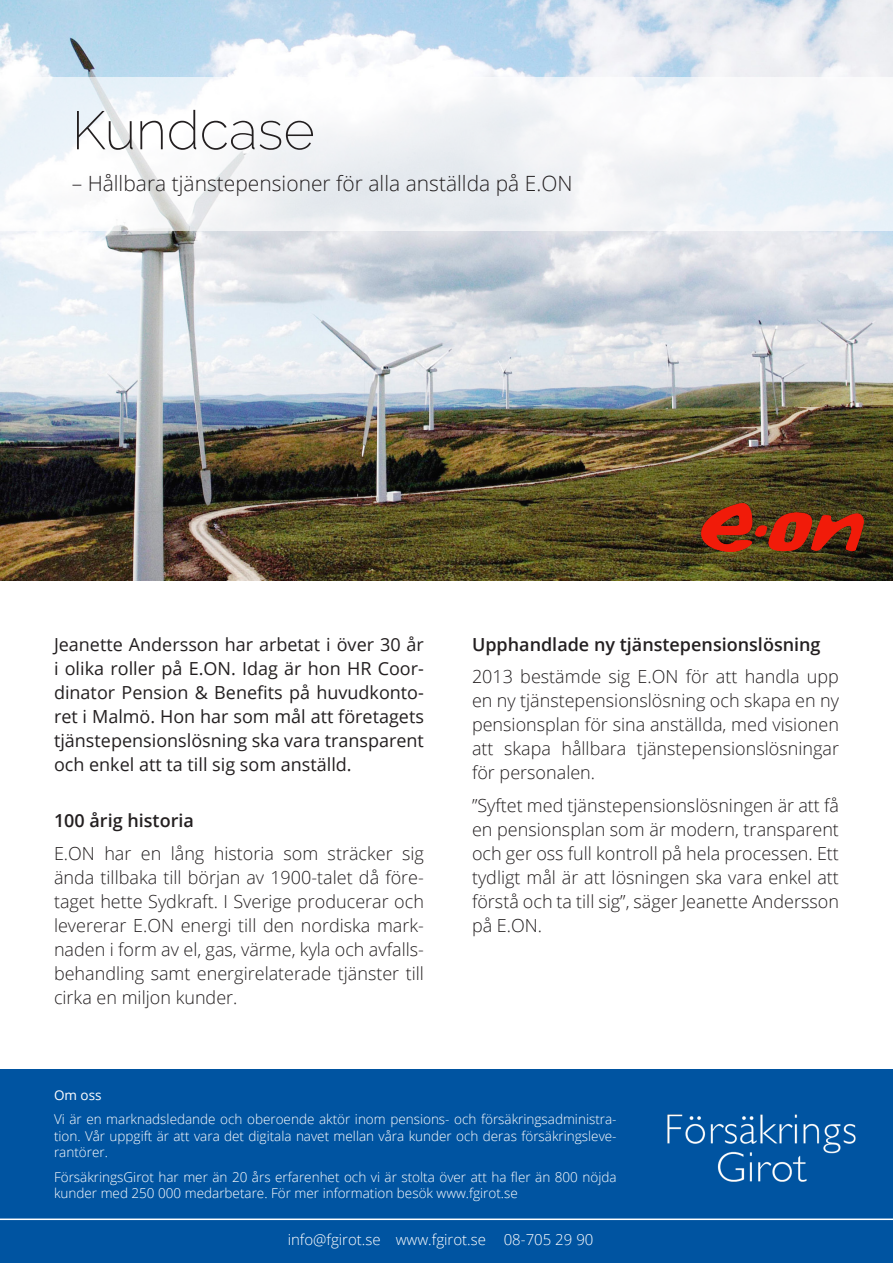
<style>
.page{position:relative;width:893px;height:1263px;background:#fff}
.page>*{position:absolute;margin:0;border:0;box-sizing:border-box;transform-origin:0 0}
.t1{font:200 54px "Raleway";color:#231f20}
.t2{font:300 21px "Open Sans";color:#231f20}
.t3{font:300 18px/24px "Open Sans";color:#231f20;text-align:justify}
.t4{font:18px/24px "Open Sans";color:#231f20;text-align:justify}
.t5{font:600 18px "Open Sans";color:#231f20}
.t6{font:300 15px "Open Sans";color:#fff}
.t7{font:300 13.5px/16.2px "Open Sans";color:#fff;text-align:justify}
.t8{font:13.5px "Open Sans";color:#fff}
</style>
<div class="page">
<img style="left:0;top:0;width:893px;height:580px">
<svg style="left:0;top:77px;width:893px;height:153px;fill:#f3f4f9"></svg>
<div style="left:0;top:1069px;width:893px;height:194px;background:#0054a1"></div>
<img style="left:667px;top:1114px;width:189px;height:68px">
<hr style="left:0;top:1218px;width:893px;height:2px;background:#fff">
<img style="left:702px;top:504px;width:162px;height:47px">
<p class="t1" style="left:72px;top:99px;width:245px">Kundcase</p>
<p class="t2" style="left:72px;top:169px;width:502px">– Hållbara tjänstepensioner för alla anställda på E.ON</p>
<p class="t4" style="left:54px;top:632px;width:371px">Jeanette Andersson har arbetat i över 30 år i olika roller på E.ON. Idag är hon HR Coor&shy;dinator Pension &amp; Benefits på huvudkonto&shy;ret i Malmö. Hon har som mål att företagets tjänstepensionslösning ska vara transparent och enkel att ta till sig som anställd.</p>
<p class="t5" style="left:54px;top:808px;width:141px">100 årig historia</p>
<p class="t3" style="left:54px;top:841px;width:371px">E.ON har en lång historia som sträcker sig ända tillbaka till början av 1900-talet då före&shy;taget hette Sydkraft. I Sverige producerar och levererar E.ON energi till den nordiska mark&shy;naden i form av el, gas, värme, kyla och avfalls&shy;behandling samt energirelaterade tjänster till cirka en miljon kunder.</p>
<p class="t5" style="left:472px;top:632px;width:350px">Upphandlade ny tjänstepensionslösning</p>
<p class="t3" style="left:472px;top:664px;width:369px">2013 bestämde sig E.ON för att handla upp en ny tjänstepensionslösning och skapa en ny pensionsplan för sina anställda, med visionen att skapa hållbara tjänstepensionslösningar för personalen.</p>
<p class="t3" style="left:472px;top:793px;width:368px">”Syftet med tjänstepensionslösningen är att få en pensionsplan som är modern, transparent och ger oss full kontroll på hela processen. Ett tydligt mål är att lösningen ska vara enkel att förstå och ta till sig”, säger Jeanette Andersson på E.ON.</p>
<p class="t8" style="left:54px;top:1085px;width:49px">Om oss</p>
<p class="t7" style="left:54px;top:1111px;width:564px">Vi är en marknadsledande och oberoende aktör inom pensions- och försäkringsadministra&shy;tion. Vår uppgift är att vara det digitala navet mellan våra kunder och deras försäkringsleve&shy;rantörer.</p>
<p class="t7" style="left:54px;top:1168px;width:564px">FörsäkringsGirot har mer än 20 års erfarenhet och vi är stolta över att ha fler än 800 nöjda kunder med 250 000 medarbetare. För mer information besök www.fgirot.se</p>
<p class="t6" style="left:288px;top:1229px;width:307px">info@fgirot.se www.fgirot.se 08-705 29 90</p>
</div>
